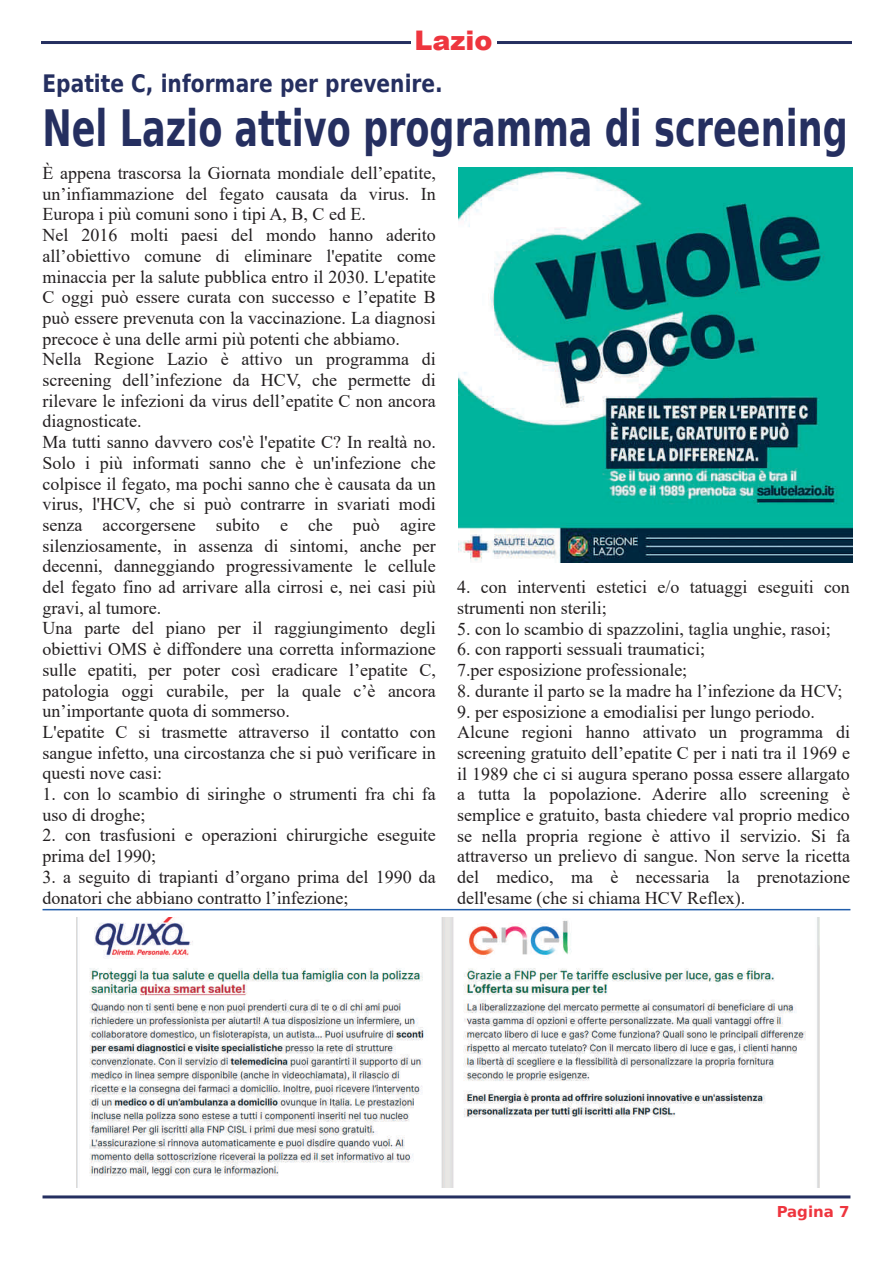
<style>
.page{position:relative;width:893px;height:1263px;background:#fff}
.page>*{position:absolute;margin:0;border:0;box-sizing:border-box;transform-origin:0 0}
.t1{font:700 49.95px "Bitstream Vera Sans";color:#252f60;scale:.7 1}
.t2{font:900 27px "Arial";color:#ee353e}
.t3{font:700 24px "Bitstream Vera Sans";color:#252f60;scale:.84 1}
.t4{font:18px/20.7px "Times New Roman";color:#231f20}
.t5{font:700 15px "Bitstream Vera Sans";color:#ee353e}
</style>
<div class="page">
<hr style="left:43px;top:1195px;width:807px;height:3px;background:#252f60">
<hr style="left:43px;top:41px;width:807px;height:3px;background:#252f60">
<div style="left:411px;top:31px;width:85px;height:30px;background:#fff"></div>
<img style="left:459px;top:168px;width:394px;height:394px">
<hr style="left:43px;top:909px;width:807px;height:1px;background:#205dab">
<img style="left:77px;top:917px;width:743px;height:270px">
<h2 class="t2" style="left:414px;top:20px;width:79px">Lazio</h2>
<h3 class="t3" style="left:43px;top:69px;width:478px">Epatite C, informare per prevenire.</h3>
<h1 class="t1" style="left:43px;top:100px;width:1152px">Nel Lazio attivo programma di screening</h1>
<p class="t4" style="left:43px;top:163px;width:395px">È appena trascorsa la Giornata mondiale dell’epatite, un’infiammazione del fegato causata da virus. In Europa i più comuni sono i tipi A, B, C ed E.<br>Nel 2016 molti paesi del mondo hanno aderito all’obiettivo comune di eliminare l'epatite come minaccia per la salute pubblica entro il 2030. L'epatite C oggi può essere curata con successo e l’epatite B può essere prevenuta con la vaccinazione. La diagnosi precoce è una delle armi più potenti che abbiamo.<br>Nella Regione Lazio è attivo un programma di screening dell’infezione da HCV, che permette di rilevare le infezioni da virus dell’epatite C non ancora diagnosticate.<br>Ma tutti sanno davvero cos'è l'epatite C? In realtà no.<br>Solo i più informati sanno che è un'infezione che colpisce il fegato, ma pochi sanno che è causata da un virus, l'HCV, che si può contrarre in svariati modi senza accorgersene subito e che può agire silenziosamente, in assenza di sintomi, anche per decenni, danneggiando progressivamente le cellule del fegato fino ad arrivare alla cirrosi e, nei casi più gravi, al tumore.<br>Una parte del piano per il raggiungimento degli obiettivi OMS è diffondere una corretta informazione sulle epatiti, per poter così eradicare l’epatite C, patologia oggi curabile, per la quale c’è ancora un’importante quota di sommerso.<br>L'epatite C si trasmette attraverso il contatto con sangue infetto, una circostanza che si può verificare in questi nove casi:</p>
<p class="t4" style="left:43px;top:784px;width:395px">1. con lo scambio di siringhe o strumenti fra chi fa uso di droghe;</p>
<p class="t4" style="left:43px;top:825px;width:395px">2. con trasfusioni e operazioni chirurgiche eseguite prima del 1990;</p>
<p class="t4" style="left:43px;top:866px;width:395px">3. a seguito di trapianti d’organo prima del 1990 da donatori che abbiano contratto l’infezione;</p>
<p class="t4" style="left:457px;top:577px;width:394px">4. con interventi estetici e/o tatuaggi eseguiti con strumenti non sterili;</p>
<p class="t4" style="left:457px;top:618px;width:375px">5. con lo scambio di spazzolini, taglia unghie, rasoi;</p>
<p class="t4" style="left:457px;top:639px;width:249px">6. con rapporti sessuali traumatici;<br>7.per esposizione professionale;</p>
<p class="t4" style="left:457px;top:680px;width:387px">8. durante il parto se la madre ha l’infezione da HCV;</p>
<p class="t4" style="left:457px;top:701px;width:394px">9. per esposizione a emodialisi per lungo periodo.<br>Alcune regioni hanno attivato un programma di screening gratuito dell’epatite C per i nati tra il 1969 e il 1989 che ci si augura sperano possa essere allargato a tutta la popolazione. Aderire allo screening è semplice e gratuito, basta chiedere val proprio medico se nella propria regione è attivo il servizio. Si fa attraverso un prelievo di sangue. Non serve la ricetta del medico, ma è necessaria la prenotazione dell'esame (che si chiama HCV Reflex).</p>
<p class="t5" style="left:777px;top:1203px;width:74px">Pagina 7</p>
</div>
